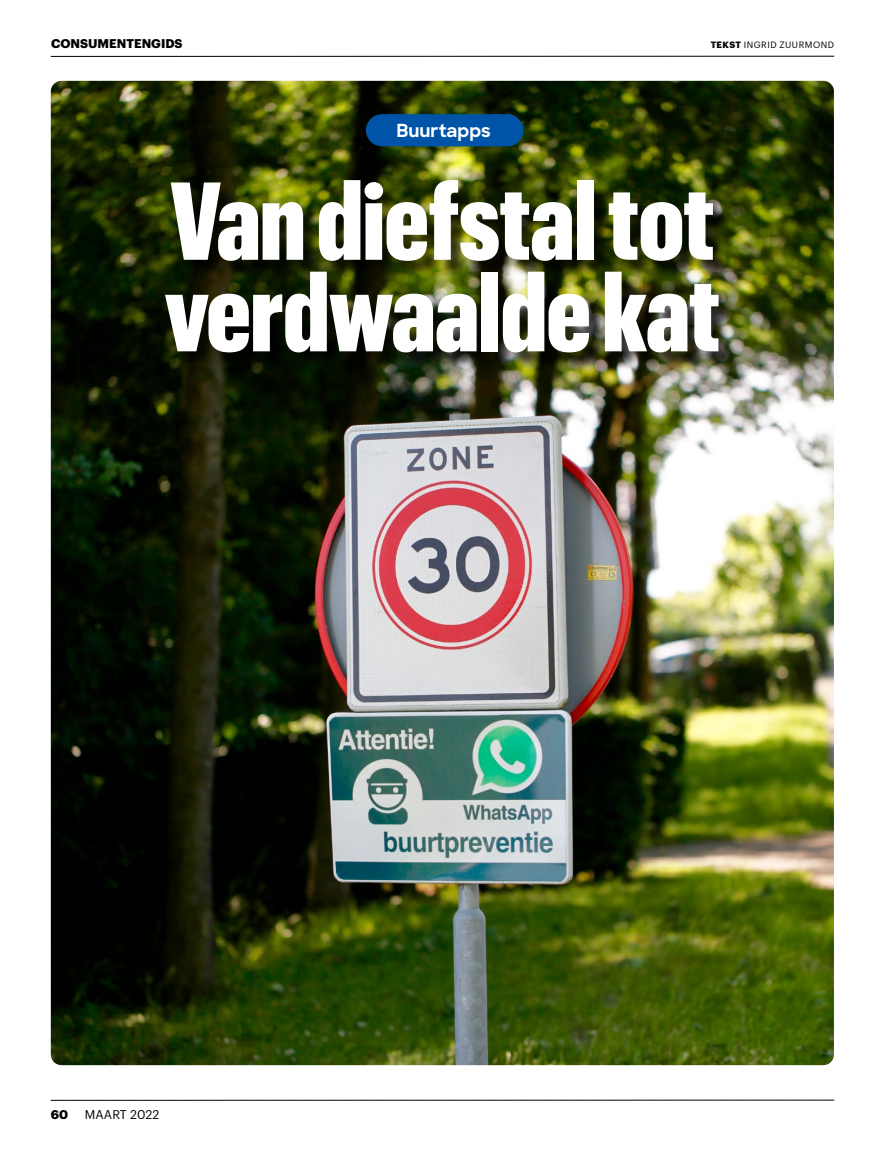
<style>
.page{position:relative;width:885px;height:1166px;background:#fff}
.page>*{position:absolute;margin:0;border:0;box-sizing:border-box;transform-origin:0 0}
.t1{font:900 108px/91.5px "Graphik X Cond";letter-spacing:-.005em;color:#fff}
.t2{font:700 18px "Sharp Sans";color:#fff}
.t3{font:700 12.3px "Graphik";color:#000}
.t4{font:12.3px "Graphik";letter-spacing:.005em;color:#000}
.t5{font:9px "Graphik";letter-spacing:.055em;color:#000}
.s1{font-weight:700}
</style>
<div class="page">
<hr style="left:51px;top:1099px;width:782px;height:1px;background:#000">
<hr style="left:51px;top:56px;width:782px;height:1px;background:#000">
<img style="left:51px;top:81px;width:782px;height:983px">
<div style="left:366px;top:114px;width:157px;height:32px;background:#0054a8;border-radius:16px"></div>
<div style="left:168px;top:183px;width:568px;height:188px;background:#000;opacity:.75"></div>
<p class="t3" style="left:51px;top:34px;width:133px">CONSUMENTENGIDS</p>
<p class="t5" style="left:710px;top:38px;width:125px"><span class="s1">TEKST</span> INGRID ZUURMOND</p>
<p class="t2" style="left:396px;top:117px;width:96px">Buurtapps</p>
<p class="t1" style="left:164px;top:167px;width:557px">Van diefstal tot verdwaalde kat</p>
<p class="t3" style="left:51px;top:1104px;width:19px">60</p>
<p class="t4" style="left:85px;top:1105px;width:76px">MAART 2022</p>
</div>
